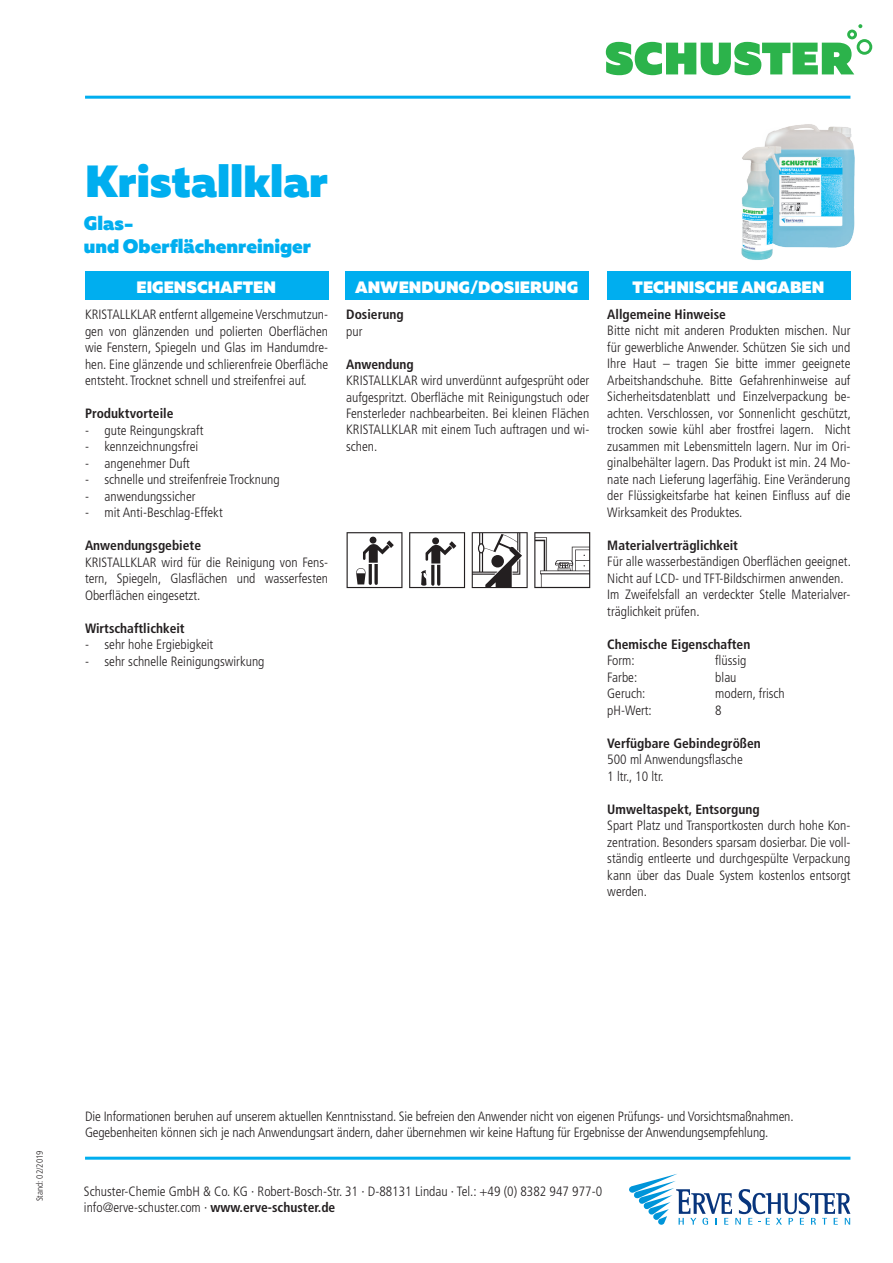
<style>
.page{position:relative;width:893px;height:1263px;background:#fff}
.page>*{position:absolute;margin:0;border:0;box-sizing:border-box;transform-origin:0 0}
.t1{font:900 45px "Muller";color:#00aeef}
.t2{font:900 19.5px/23.4px "Muller";color:#00aeef}
.t3{font:900 16.5px "Muller";color:#fff}
.t4{font:300 condensed 13.5px/16.5px "Frutiger";color:#231f20;text-align:justify}
.t5{font:700 condensed 13.5px "Frutiger";color:#231f20}
.t6{font:300 condensed 9px "Frutiger";color:#231f20}
.s1{font-weight:700}
</style>
<div class="page">
<hr style="left:85px;top:96px;width:765px;height:3px;background:#00aeef">
<hr style="left:85px;top:1157px;width:765px;height:3px;background:#00aeef">
<div style="left:85px;top:272px;width:243px;height:28px;background:#00aeef"></div>
<div style="left:345px;top:272px;width:244px;height:28px;background:#00aeef"></div>
<div style="left:607px;top:272px;width:243px;height:28px;background:#00aeef"></div>
<svg style="left:606px;top:24px;width:266px;height:51px"></svg>
<svg style="left:629px;top:1174px;width:221px;height:51px"></svg>
<img style="left:741px;top:124px;width:114px;height:136px">
<svg style="left:472px;top:532px;width:56px;height:56px"></svg>
<svg style="left:534px;top:532px;width:56px;height:56px"></svg>
<svg style="left:347px;top:532px;width:55px;height:56px"></svg>
<svg style="left:409px;top:532px;width:56px;height:56px"></svg>
<h1 class="t1" style="left:85px;top:152px;width:245px">Kristallklar</h1>
<h2 class="t2" style="left:84px;top:211px;width:229px">Glas-<br>und Oberflächenreiniger</h2>
<p class="t3" style="left:136px;top:276px;width:141px">EIGENSCHAFTEN</p>
<p class="t3" style="left:355px;top:276px;width:225px">ANWENDUNG/DOSIERUNG</p>
<p class="t3" style="left:633px;top:276px;width:193px">TECHNISCHE ANGABEN</p>
<p class="t4" style="left:85px;top:306px;width:245px">KRISTALLKLAR entfernt allgemeine Verschmutzun&shy;gen von glänzenden und polierten Oberflächen wie Fenstern, Spiegeln und Glas im Handumdre&shy;hen. Eine glänzende und schlierenfreie Oberfläche entsteht. Trocknet schnell und streifenfrei auf.</p>
<p class="t5" style="left:85px;top:405px;width:90px">Produktvorteile</p>
<p class="t4" style="left:85px;top:422px;width:120px">- gute Reingungskraft</p>
<p class="t4" style="left:85px;top:438px;width:115px">- kennzeichnungsfrei</p>
<p class="t4" style="left:85px;top:455px;width:107px">- angenehmer Duft</p>
<p class="t4" style="left:85px;top:471px;width:196px">- schnelle und streifenfreie Trocknung</p>
<p class="t4" style="left:85px;top:488px;width:112px">- anwendungssicher</p>
<p class="t4" style="left:85px;top:504px;width:139px">- mit Anti-Beschlag-Effekt</p>
<p class="t5" style="left:85px;top:537px;width:118px">Anwendungsgebiete</p>
<p class="t4" style="left:85px;top:554px;width:245px">KRISTALLKLAR wird für die Reinigung von Fens&shy;tern, Spiegeln, Glasflächen und wasserfesten Oberflächen eingesetzt.</p>
<p class="t5" style="left:85px;top:620px;width:101px">Wirtschaftlichkeit</p>
<p class="t4" style="left:85px;top:636px;width:130px">- sehr hohe Ergiebigkeit</p>
<p class="t4" style="left:85px;top:653px;width:181px">- sehr schnelle Reinigungswirkung</p>
<p class="t5" style="left:346px;top:306px;width:59px">Dosierung</p>
<p class="t4" style="left:346px;top:323px;width:18px">pur</p>
<p class="t5" style="left:346px;top:356px;width:69px">Anwendung</p>
<p class="t4" style="left:346px;top:372px;width:245px">KRISTALLKLAR wird unverdünnt aufgesprüht oder aufgespritzt. Oberfläche mit Reinigungstuch oder Fensterleder nachbearbeiten. Bei kleinen Flächen KRISTALLKLAR mit einem Tuch auftragen und wi&shy;schen.</p>
<p class="t5" style="left:607px;top:306px;width:120px">Allgemeine Hinweise</p>
<p class="t4" style="left:607px;top:323px;width:245px">Bitte nicht mit anderen Produkten mischen. Nur für gewerbliche Anwender. Schützen Sie sich und Ihre Haut – tragen Sie bitte immer geeignete Arbeitshandschuhe. Bitte Gefahrenhinweise auf Sicherheitsdatenblatt und Einzelverpackung be&shy;achten. Verschlossen, vor Sonnenlicht geschützt, trocken sowie kühl aber frostfrei lagern. Nicht zusammen mit Lebensmitteln lagern. Nur im Ori&shy;ginalbehälter lagern. Das Produkt ist min. 24 Mo&shy;nate nach Lieferung lagerfähig. Eine Veränderung der Flüssigkeitsfarbe hat keinen Einfluss auf die Wirksamkeit des Produktes.</p>
<p class="t5" style="left:607px;top:537px;width:132px">Materialverträglichkeit</p>
<p class="t4" style="left:607px;top:554px;width:245px;text-align:left">Für alle wasserbeständigen Oberflächen geeignet.<br>Nicht auf LCD- und TFT-Bildschirmen anwenden.<br>Im Zweifelsfall an verdeckter Stelle Materialver&shy;träglichkeit prüfen.</p>
<p class="t5" style="left:607px;top:636px;width:145px">Chemische Eigenschaften</p>
<p class="t4" style="left:607px;top:653px;width:29px">Form:</p>
<p class="t4" style="left:715px;top:653px;width:33px">flüssig</p>
<p class="t4" style="left:607px;top:669px;width:31px">Farbe:</p>
<p class="t4" style="left:715px;top:669px;width:23px">blau</p>
<p class="t4" style="left:607px;top:686px;width:40px">Geruch:</p>
<p class="t4" style="left:715px;top:686px;width:71px">modern, frisch</p>
<p class="t4" style="left:607px;top:702px;width:46px">pH-Wert:</p>
<p class="t4" style="left:715px;top:702px;width:8px">8</p>
<p class="t5" style="left:607px;top:735px;width:155px">Verfügbare Gebindegrößen</p>
<p class="t4" style="left:607px;top:752px;width:137px">500 ml Anwendungsflasche<br>1 ltr., 10 ltr.</p>
<p class="t5" style="left:607px;top:801px;width:154px">Umweltaspekt, Entsorgung</p>
<p class="t4" style="left:607px;top:818px;width:245px">Spart Platz und Transportkosten durch hohe Kon&shy;zentration. Besonders sparsam dosierbar. Die voll&shy;ständig entleerte und durchgespülte Verpackung kann über das Duale System kostenlos entsorgt werden.</p>
<p class="t6" style="left:35px;top:1201px;width:52px;rotate:-90deg">Stand: 02/2019</p>
<p class="t4" style="left:85px;top:1108px;width:710px">Die Informationen beruhen auf unserem aktuellen Kenntnisstand. Sie befreien den Anwender nicht von eigenen Prüfungs- und Vorsichtsmaßnahmen.<br>Gegebenheiten können sich je nach Anwendungsart ändern, daher übernehmen wir keine Haftung für Ergebnisse der Anwendungsempfehlung.</p>
<p class="t4" style="left:84px;top:1183px;width:520px">Schuster-Chemie GmbH &amp; Co. KG · Robert-Bosch-Str. 31 · D-88131 Lindau · Tel.: +49 (0) 8382 947 977-0 info@erve-schuster.com · <span class="s1">www.erve-schuster.de</span></p>
</div>
